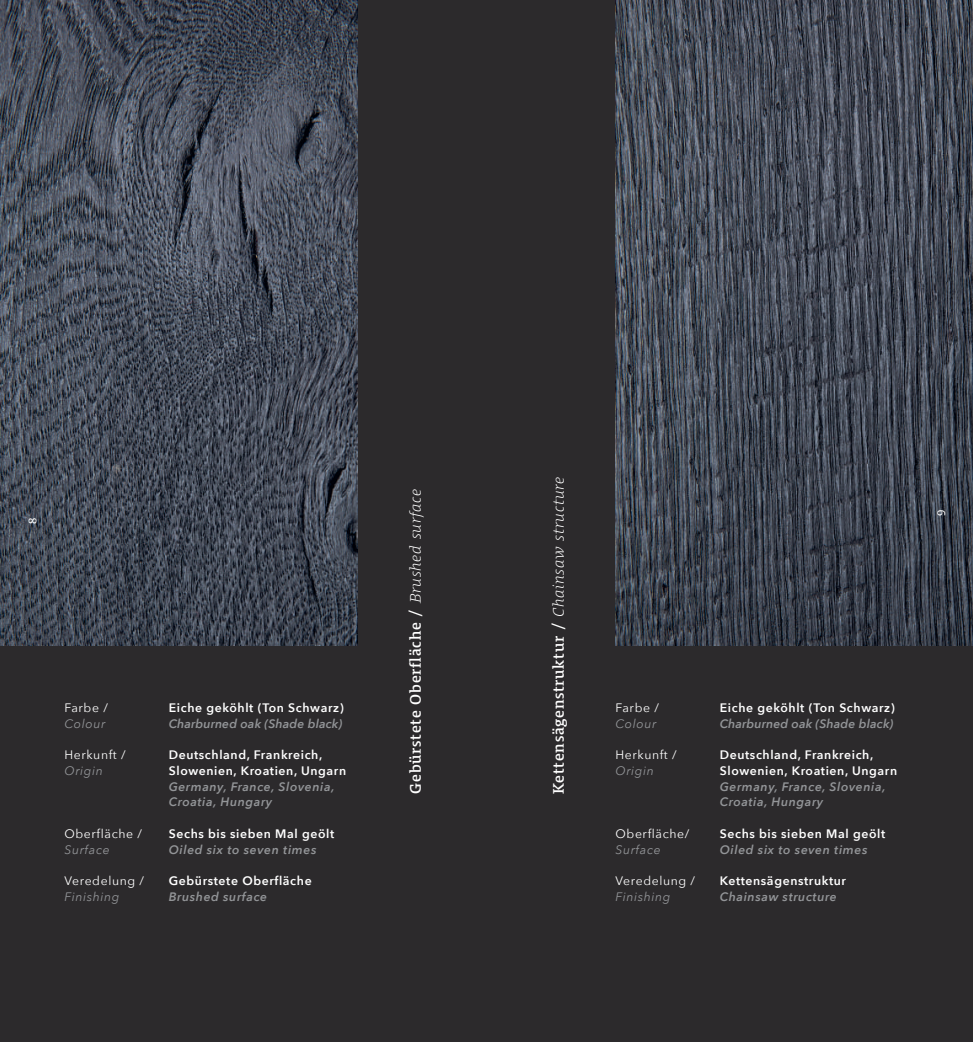
<style>
.page{position:relative;width:973px;height:1042px;background:#fff}
.page>*{position:absolute;margin:0;border:0;box-sizing:border-box;transform-origin:0 0}
.t1{font:500 15.75px "Harrison Serif Pro";letter-spacing:.05em;color:#fff}
.t2{font:600 12.25px/15.8px "Avenir Next";letter-spacing:.05em;color:#fff}
.t3{font:italic 600 12.25px/15.8px "Avenir Next";letter-spacing:.05em;color:#939598}
.t4{font:12.25px "Avenir Next";letter-spacing:.05em;color:#fff}
.t5{font:italic 12.25px "Avenir Next";letter-spacing:.05em;color:#939598}
.t6{font:italic 600 12.25px "Avenir Next";letter-spacing:.01em;color:#939598}
.t7{font:11.38px "Harrison Serif Pro";color:#fff}
.s1{font-weight:300;font-style:italic}
</style>
<div class="page">
<div style="left:0;top:0;width:972px;height:1042px;background:#2c2a2c"></div>
<img style="left:0;top:0;width:357px;height:645px">
<img style="left:615px;top:0;width:357px;height:645px">
<p class="t7" style="left:24px;top:524px;width:8px;rotate:-90deg">8</p>
<p class="t4" style="left:64px;top:697px;width:45px">Farbe /</p>
<p class="t5" style="left:64px;top:713px;width:42px">Colour</p>
<p class="t4" style="left:64px;top:744px;width:63px">Herkunft /</p>
<p class="t5" style="left:64px;top:760px;width:40px">Origin</p>
<p class="t4" style="left:64px;top:823px;width:79px">Oberfläche /</p>
<p class="t5" style="left:64px;top:839px;width:47px">Surface</p>
<p class="t4" style="left:64px;top:870px;width:81px">Veredelung /</p>
<p class="t5" style="left:64px;top:886px;width:56px">Finishing</p>
<p class="t2" style="left:169px;top:699px;width:176px">Eiche geköhlt (Ton Schwarz)</p>
<p class="t6" style="left:169px;top:713px;width:175px">Charburned oak (Shade black)</p>
<p class="t2" style="left:169px;top:747px;width:179px">Deutschland, Frankreich,<br>Slowenien, Kroatien, Ungarn</p>
<p class="t3" style="left:169px;top:778px;width:167px">Germany, France, Slovenia,<br>Croatia, Hungary</p>
<p class="t2" style="left:169px;top:825px;width:167px">Sechs bis sieben Mal geölt</p>
<p class="t3" style="left:169px;top:841px;width:149px">Oiled six to seven times</p>
<p class="t2" style="left:169px;top:872px;width:144px">Gebürstete Oberfläche</p>
<p class="t3" style="left:169px;top:888px;width:100px">Brushed surface</p>
<p class="t1" style="left:404px;top:794px;width:306px;rotate:-90deg">Gebürstete Oberfläche / <span class="s1">Brushed surface</span></p>
<p class="t1" style="left:547px;top:794px;width:319px;rotate:-90deg">Kettensägenstruktur / <span class="s1">Chainsaw structure</span></p>
<p class="t7" style="left:932px;top:516px;width:8px;rotate:-90deg">9</p>
<p class="t4" style="left:615px;top:697px;width:45px">Farbe /</p>
<p class="t5" style="left:615px;top:713px;width:42px">Colour</p>
<p class="t4" style="left:615px;top:744px;width:63px">Herkunft /</p>
<p class="t5" style="left:615px;top:760px;width:40px">Origin</p>
<p class="t4" style="left:615px;top:823px;width:75px">Oberfläche/</p>
<p class="t5" style="left:615px;top:839px;width:47px">Surface</p>
<p class="t4" style="left:615px;top:870px;width:81px">Veredelung /</p>
<p class="t5" style="left:615px;top:886px;width:56px">Finishing</p>
<p class="t2" style="left:719px;top:699px;width:176px">Eiche geköhlt (Ton Schwarz)</p>
<p class="t6" style="left:719px;top:713px;width:175px">Charburned oak (Shade black)</p>
<p class="t2" style="left:719px;top:747px;width:179px">Deutschland, Frankreich,<br>Slowenien, Kroatien, Ungarn</p>
<p class="t3" style="left:719px;top:778px;width:167px">Germany, France, Slovenia,<br>Croatia, Hungary</p>
<p class="t2" style="left:719px;top:825px;width:167px">Sechs bis sieben Mal geölt</p>
<p class="t3" style="left:719px;top:841px;width:149px">Oiled six to seven times</p>
<p class="t2" style="left:719px;top:872px;width:128px">Kettensägenstruktur</p>
<p class="t3" style="left:719px;top:888px;width:118px">Chainsaw structure</p>
</div>
